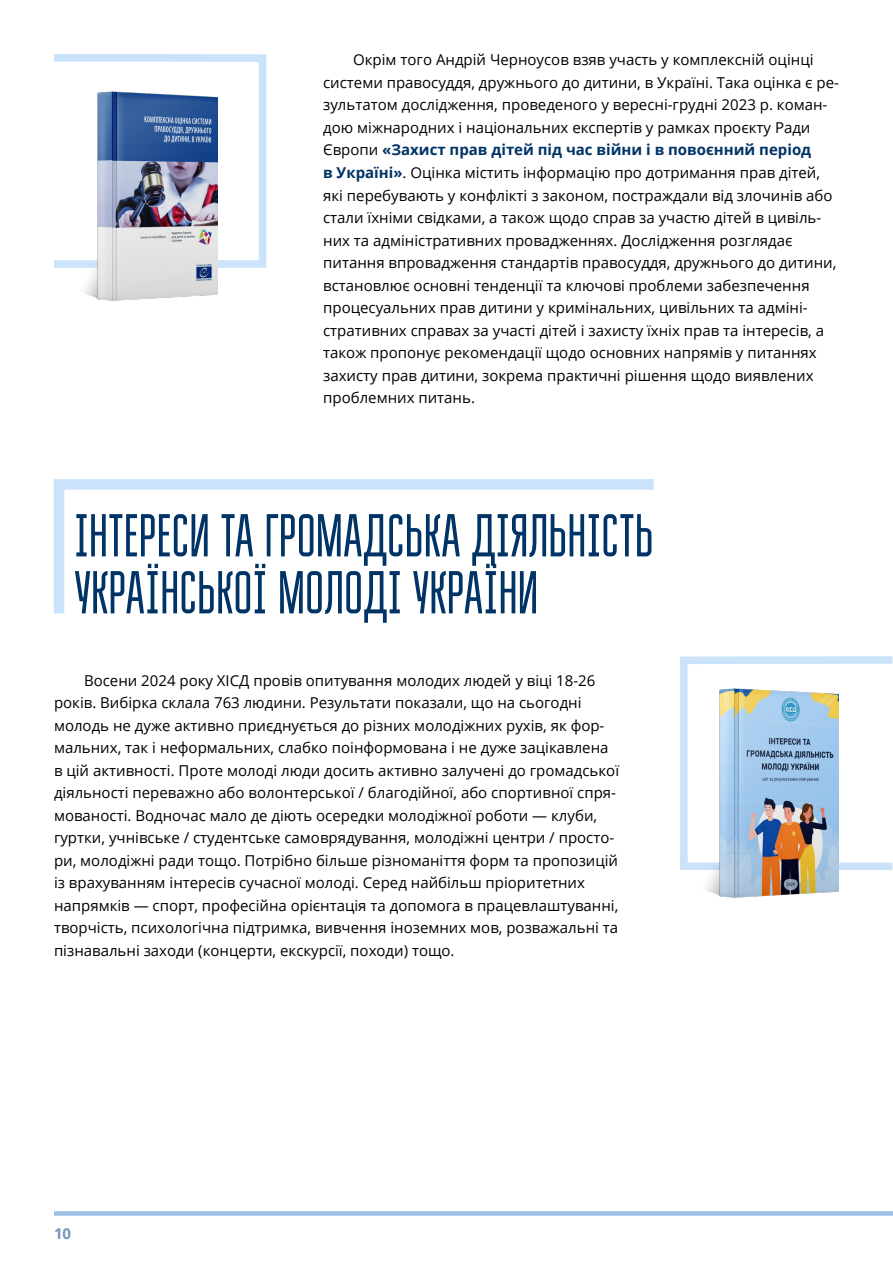
<style>
.page{position:relative;width:893px;height:1263px;background:#fff}
.page>*{position:absolute;margin:0;border:0;box-sizing:border-box;transform-origin:0 0}
.t1{font:60.45px/57px "Bravo RG";color:#036;scale:.94 1}
.t2{font:15px/22.5px "Open Sans";color:#000}
.t3{font:700 15px "Open Sans";color:#7595bc}
.s1{font-weight:700;color:#036}
</style>
<div class="page">
<div style="left:54px;top:1211px;width:839px;height:5px;background:#9dc0e6"></div>
<div style="left:50px;top:54px;width:216px;height:214px;border:8px solid #cae2fa"></div>
<svg style="left:54px;top:479px;width:600px;height:135px"></svg>
<svg style="left:680px;top:656px;width:213px;height:214px"></svg>
<img style="left:50px;top:84px;width:167px;height:217px">
<img style="left:680px;top:681px;width:159px;height:217px">
<p class="t2" style="left:323px;top:48px;width:517px;text-indent:30px">Окрім того Андрій Черноусов взяв участь у комплексній оцінці системи правосуддя, дружнього до дитини, в Україні. Така оцінка є ре&shy;зультатом дослідження, проведеного у вересні-грудні 2023 р. коман&shy;дою міжнародних і національних експертів у рамках проєкту Ради Європи <span class="s1">«Захист прав дітей під час війни і в повоєнний період<br>в Україні»</span>. Оцінка містить інформацію про дотримання прав дітей, які перебувають у конфлікті з законом, постраждали від злочинів або стали їхніми свідками, а також щодо справ за участю дітей в цивіль&shy;них та адміністративних провадженнях. Дослідження розглядає питання впровадження стандартів правосуддя, дружнього до дитини, встановлює основні тенденції та ключові проблеми забезпечення процесуальних прав дитини у кримінальних, цивільних та адміні&shy;стративних справах за участі дітей і захисту їхніх прав та інтересів, а також пропонує рекомендації щодо основних напрямів у питаннях захисту прав дитини, зокрема практичні рішення щодо виявлених проблемних питань.</p>
<h1 class="t1" style="left:74px;top:507px;width:618px">ІНТЕРЕСИ ТА ГРОМАДСЬКА ДІЯЛЬНІСТЬ<br>УКРАЇНСЬКОЇ МОЛОДІ УКРАЇНИ</h1>
<p class="t2" style="left:54px;top:669px;width:567px;text-indent:30px">Восени 2024 року ХІСД провів опитування молодих людей у віці 18-26 років. Вибірка склала 763 людини. Результати показали, що на сьогодні молодь не дуже активно приєднується до різних молодіжних рухів, як фор&shy;мальних, так і неформальних, слабко поінформована і не дуже зацікавлена в цій активності. Проте молоді люди досить активно залучені до громадської діяльності переважно або волонтерської / благодійної, або спортивної спря&shy;мованості. Водночас мало де діють осередки молодіжної роботи — клуби, гуртки, учнівське / студентське самоврядування, молодіжні центри / просто&shy;ри, молодіжні ради тощо. Потрібно більше різноманіття форм та пропозицій із врахуванням інтересів сучасної молоді. Серед найбільш пріоритетних напрямків — спорт, професійна орієнтація та допомога в працевлаштуванні, творчість, психологічна підтримка, вивчення іноземних мов, розважальні та пізнавальні заходи (концерти, екскурсії, походи) тощо.</p>
<p class="t3" style="left:54px;top:1223px;width:19px">10</p>
</div>
